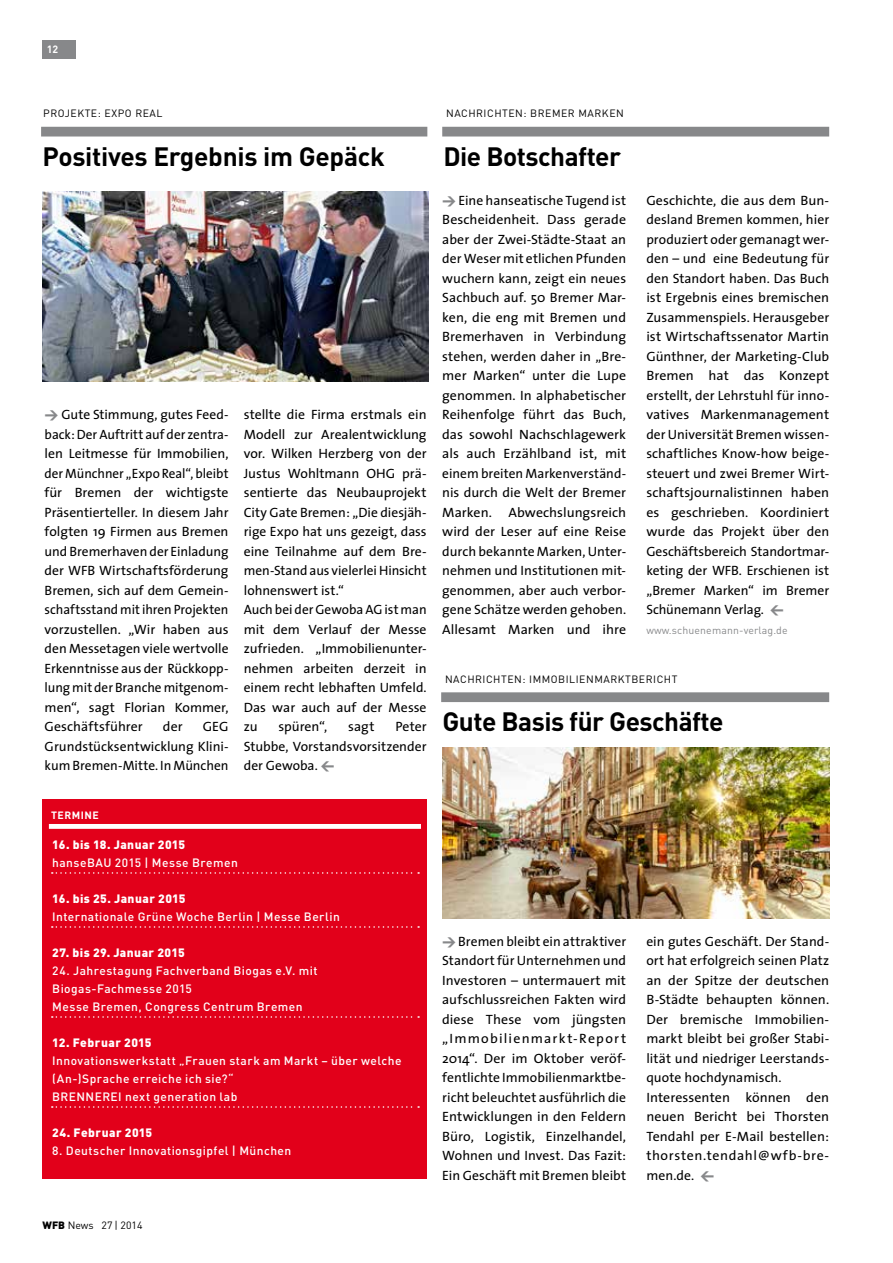
<style>
.page{position:relative;width:893px;height:1263px;background:#fff}
.page>*{position:absolute;margin:0;border:0;box-sizing:border-box;transform-origin:0 0}
.t1{font:700 26.25px "DIN";letter-spacing:-.02em;color:#000}
.t2{font:13.5px/19.5px "The Sans";color:#000;text-align:justify}
.t3{font:500 12px/18px "DIN";letter-spacing:.035em;color:#fff}
.t4{font:900 12px "DIN";letter-spacing:.04em;color:#fff}
.t5{font:10.5px "DIN";letter-spacing:.05em;color:#000}
.t6{font:10.5px "DIN";letter-spacing:.01em;color:#87888a}
.t7{font:10.5px "DIN";color:#000}
.t8{font:700 10.5px "DIN";color:#fff}
.s1{font-family:"DIN Black Expert";color:#87888a}
.s2{font-weight:900}
</style>
<div class="page">
<img style="left:43px;top:191px;width:385px;height:190px">
<img style="left:442px;top:748px;width:387px;height:170px">
<div style="left:43px;top:40px;width:33px;height:18px;background:#87888a"></div>
<div style="left:41px;top:127px;width:386px;height:10px;background:#87888a"></div>
<div style="left:442px;top:127px;width:387px;height:10px;background:#87888a"></div>
<div style="left:441px;top:692px;width:388px;height:10px;background:#87888a"></div>
<div style="left:43px;top:799px;width:384px;height:380px;background:#e2001a"></div>
<div style="left:49px;top:824px;width:372px;height:5px;background:#fff"></div>
<svg style="left:52px;top:872px;width:367px;height:2px"></svg>
<svg style="left:52px;top:926px;width:367px;height:2px"></svg>
<svg style="left:52px;top:1016px;width:367px;height:2px"></svg>
<svg style="left:52px;top:1106px;width:367px;height:2px"></svg>
<p class="t8" style="left:47px;top:42px;width:13px">12</p>
<p class="t5" style="left:43px;top:107px;width:119px">PROJE KTE : EXPO REAL</p>
<p class="t5" style="left:446px;top:107px;width:29px">NACHRI</p>
<p class="t5" style="left:487px;top:107px;width:15px">CHTEN</p>
<p class="t5" style="left:523px;top:107px;width:23px">: BREMER</p>
<p class="t5" style="left:578px;top:107px;width:38px">MARKEN</p>
<h1 class="t1" style="left:42px;top:139px;width:344px">Positives Ergebnis im Gepäck</h1>
<h1 class="t1" style="left:443px;top:139px;width:179px">Die Botschafter</h1>
<p class="t2" style="left:45px;top:405px;width:185px"><span class="s1">W</span> Gute Stimmung, gutes Feed&shy;back: Der Auftritt auf der zentra&shy;len Leitmesse für Immobilien, der Münchner „Expo Real“, bleibt für Bremen der wichtigste Präsentierteller. In diesem Jahr folgten 19 Firmen aus Bremen und Bremerhaven der Einladung der WFB Wirtschaftsförderung Bremen, sich auf dem Gemein&shy;schaftsstand mit ihren Projekten vorzustellen. „Wir haben aus den Messetagen viele wertvolle Erkenntnisse aus der Rückkopp&shy;lung mit der Branche mitgenom&shy;men“, sagt Florian Kommer, Geschäftsführer</p>
<p class="t2" style="left:163px;top:717px;width:21px">der</p>
<p class="t2" style="left:45px;top:717px;width:185px;text-indent:158px">GEG Grundstücksentwicklung Klini&shy;kum Bremen-Mitte. In München</p>
<p class="t2" style="left:244px;top:405px;width:184px;text-align:left">stellte die Firma erstmals ein<br>Modell zur Arealentwicklung vor. Wilken Herzberg von der<br>Justus Wohltmann OHG prä&shy;sentierte das Neubauprojekt<br>City Gate Bremen: „Die diesjäh&shy;rige Expo hat uns gezeigt, dass eine Teilnahme auf dem Bre&shy;men-Stand aus vielerlei Hinsicht lohnenswert ist.“<br>Auch bei der Gewoba AG ist man mit dem Verlauf der Messe zufrieden. „Immobilienunter&shy;nehmen arbeiten derzeit in einem recht lebhaften Umfeld.<br>Das war auch auf der Messe zu</p>
<p class="t2" style="left:279px;top:717px;width:50px">spüren“,</p>
<p class="t2" style="left:348px;top:717px;width:28px">sagt</p>
<p class="t2" style="left:244px;top:717px;width:184px;text-indent:152px">Peter Stubbe, Vorstandsvorsitzender der Gewoba. <span class="s1">V</span></p>
<p class="t8" style="left:51px;top:808px;width:29px">Termine</p>
<p class="t4" style="left:52px;top:837px;width:134px">16. bis 18. Januar 2015</p>
<p class="t3" style="left:52px;top:854px;width:187px">hanseBAU 2015 | Messe Bremen</p>
<p class="t4" style="left:52px;top:891px;width:135px">16. bis 25. Januar 2015</p>
<p class="t3" style="left:52px;top:908px;width:289px">Internationale Grüne Woche Berlin | Messe Berlin</p>
<p class="t4" style="left:52px;top:945px;width:134px">27. bis 29. Januar 2015</p>
<p class="t3" style="left:52px;top:962px;width:267px">24. Jahrestagung Fachverband Biogas e.V. mit<br>Biogas-Fachmesse 2015<br>Messe Bremen, Congress Centrum Bremen</p>
<p class="t4" style="left:52px;top:1035px;width:101px">12. Februar 2015</p>
<p class="t3" style="left:52px;top:1052px;width:351px">Innovationswerkstatt „Frauen stark am Markt – über welche (An-)Sprache erreiche ich sie?“<br>BRENNERE</p>
<p class="t3" style="left:118px;top:1088px;width:121px">I next generation lab</p>
<p class="t4" style="left:52px;top:1125px;width:102px">24. Februar 2015</p>
<p class="t3" style="left:52px;top:1142px;width:240px">8. Deutscher Innovationsgipfel | München</p>
<p class="t7" style="left:43px;top:1218px;width:101px"><span class="s2">wfb</span> News 27 | 2014</p>
<p class="t2" style="left:442px;top:190px;width:185px"><span class="s1">W</span> Eine hanseatische Tugend ist Bescheidenheit. Dass gerade aber der Zwei-Städte-Staat an der Weser mit etlichen Pfunden wuchern kann, zeigt ein neues Sachbuch auf. 50 Bremer Mar&shy;ken, die eng mit Bremen und Bremerhaven in Verbindung stehen, werden daher in „Bre&shy;mer Marken“ unter die Lupe genommen. In alphabetischer Reihenfolge führt das Buch, das sowohl Nachschlagewerk als auch Erzählband ist, mit einem breiten Markenverständ&shy;nis durch die Welt der Bremer Marken. Abwechslungsreich wird der Leser auf eine Reise durch bekannte Marken, Unter&shy;nehmen und Institutionen mit&shy;genommen, aber auch verbor&shy;gene Schätze werden gehoben.<br>Allesamt Marken und ihre</p>
<p class="t2" style="left:646px;top:190px;width:184px">Geschichte, die aus dem Bun&shy;desland Bremen kommen, hier produziert oder gemanagt wer&shy;den – und eine Bedeutung für den Standort haben. Das Buch ist Ergebnis eines bremischen Zusammenspiels. Herausgeber ist Wirtschaftssenator Martin Günthner, der Marketing-Club Bremen hat das Konzept erstellt, der Lehrstuhl für inno&shy;vatives Markenmanagement der Universität Bremen wissen&shy;schaftliches Know-how beige&shy;steuert und zwei Bremer Wirt&shy;schaftsjournalistinnen haben es geschrieben. Koordiniert wurde das Projekt über den Geschäftsbereich Standortmar&shy;keting der WFB. Erschienen ist „Bremer Marken“ im Bremer Schünemann Verlag. <span class="s1">V</span></p>
<p class="t6" style="left:646px;top:623px;width:143px">www.schuenemann-verlag.de</p>
<p class="t5" style="left:445px;top:672px;width:29px">NACHRI</p>
<p class="t5" style="left:486px;top:672px;width:15px">CHTEN</p>
<p class="t5" style="left:522px;top:672px;width:15px">: IMM</p>
<p class="t5" style="left:551px;top:672px;width:22px">OBILIENM</p>
<p class="t5" style="left:603px;top:672px;width:68px">ARKTBERICHT</p>
<h1 class="t1" style="left:442px;top:705px;width:283px">Gute Basis für Geschäfte</h1>
<p class="t2" style="left:442px;top:931px;width:185px"><span class="s1">W</span> Bremen bleibt ein attraktiver Standort für Unternehmen und Investoren – untermauert mit aufschlussreichen Fakten wird diese These vom jüngsten „Immobilienmarkt-Report 2014“. Der im Oktober veröf&shy;fentlichte Immobilienmarktbe&shy;richt beleuchtet ausführlich die Entwicklungen in den Feldern Büro, Logistik, Einzelhandel, Wohnen und Invest. Das Fazit:<br>Ein Geschäft mit Bremen bleibt</p>
<p class="t2" style="left:646px;top:931px;width:184px;text-align:left">ein gutes Geschäft. Der Stand&shy;ort hat erfolgreich seinen Platz an der Spitze der deutschen<br>B-Städte behaupten können.<br>Der bremische Immobilien&shy;markt bleibt bei großer Stabi&shy;lität und niedriger Leerstands&shy;quote hochdynamisch.<br>Interessenten können den neuen Bericht bei Thorsten<br>Tendahl per E-Mail bestellen: thorsten.tendahl@wfb-bre&shy;men.de. <span class="s1">V</span></p>
</div>
